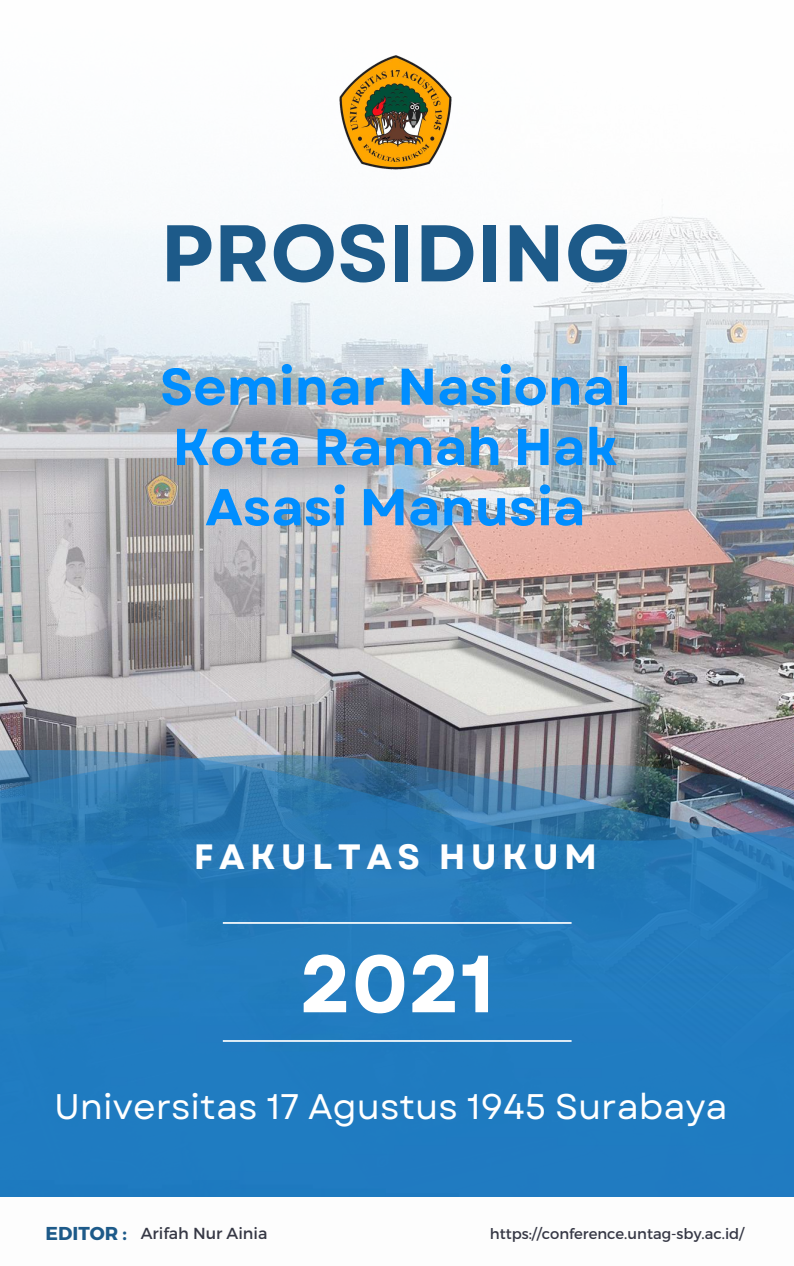
<style>
.page{position:relative;width:794px;height:1266px;background:#fff}
.page>*{position:absolute;margin:0;border:0;box-sizing:border-box;transform-origin:0 0}
.t1{font:700 80.85px "Garet";color:#fff}
.t2{font:700 80.18px "Garet";color:#1d5a89}
.t3{font:700 51.68px/60.2px "Garet";color:#008eff;text-align:center}
.t4{font:35.55px "Garet";color:#fff}
.t5{font:700 35.17px "Garet";letter-spacing:.15em;color:#fff}
.t6{font:15.98px "Montserrat";color:#363845}
.t7{font:14.77px "Montserrat";color:#363845}
.s1{font-weight:700;font-size:18.67px;color:#1d5a89}
</style>
<div class="page">
<img style="left:0;top:791px;width:793px;height:406px">
<hr style="left:223px;top:922px;width:348px;height:2px;background:#fff">
<hr style="left:223px;top:1040px;width:348px;height:2px;background:#fff">
<img style="left:0;top:55px;width:793px;height:736px">
<img style="left:339px;top:56px;width:112px;height:113px">
<h2 class="t2" style="left:160px;top:196px;width:471px">PROSIDING</h2>
<p class="t3" style="left:160px;top:357px;width:471px">Seminar Nasional<br>Kota Ramah Hak<br>Asasi Manusia</p>
<p class="t5" style="left:194px;top:831px;width:404px">FAKULTAS HUKUM</p>
<h1 class="t1" style="left:299px;top:925px;width:197px">2021</h1>
<p class="t4" style="left:54px;top:1081px;width:674px">Universitas 17 Agustus 1945 Surabaya</p>
<p class="t6" style="left:45px;top:1222px;width:223px"><span class="s1">EDITOR :</span> Arifah Nur Ainia</p>
<p class="t7" style="left:489px;top:1224px;width:256px">https://conference.untag-sby.ac.id/</p>
</div>
